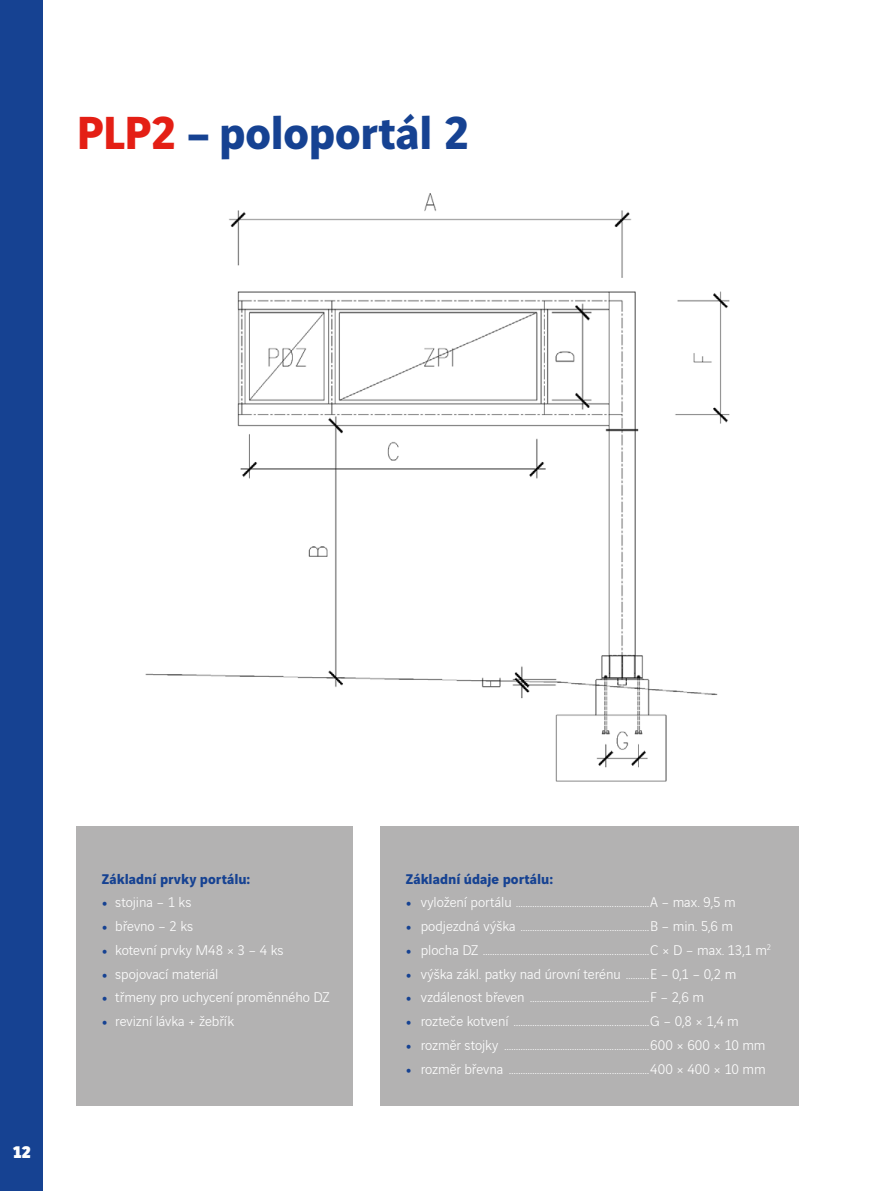
<style>
.page{position:relative;width:893px;height:1191px;background:#fff}
.page>*{position:absolute;margin:0;border:0;box-sizing:border-box;transform-origin:0 0}
.t1{font:700 49.5px "Vinci Sans";letter-spacing:-.01em;color:#164292}
.t2{font:900 18px "Vinci Sans";color:#fff}
.t3{font:300 15px "Vinci Sans";letter-spacing:-.005em;color:#fff}
.t4{font:700 15px "Vinci Sans";color:#164292}
.s1{color:#e41f15}
.s2{font-family:"Minion Pro";font-weight:400;color:#164292}
</style>
<div class="page">
<div style="left:0;top:0;width:43px;height:1191px;background:#164292"></div>
<img style="left:145px;top:193px;width:585px;height:589px">
<div style="left:77px;top:826px;width:276px;height:280px;background:#b3b2b2"></div>
<div style="left:380px;top:826px;width:419px;height:280px;background:#b3b2b2"></div>
<h1 class="t1" style="left:77px;top:93px;width:394px"><span class="s1">PLP2</span> – poloportál 2</h1>
<p class="t2" style="left:13px;top:1137px;width:19px">12</p>
<p class="t4" style="left:102px;top:866px;width:150px">Základní prvky portálu:</p>
<p class="t3" style="left:102px;top:891px;width:91px"><span class="s2">•</span> stojina – 1 ks</p>
<p class="t3" style="left:102px;top:915px;width:93px"><span class="s2">•</span> břevno – 2 ks</p>
<p class="t3" style="left:102px;top:939px;width:183px"><span class="s2">•</span> kotevní prvky M48 × 3 – 4 ks</p>
<p class="t3" style="left:102px;top:962px;width:118px"><span class="s2">•</span> spojovací materiál</p>
<p class="t3" style="left:102px;top:986px;width:229px"><span class="s2">•</span> třmeny pro uchycení proměnného DZ</p>
<p class="t3" style="left:102px;top:1010px;width:134px"><span class="s2">•</span> revizní lávka + žebřík</p>
<p class="t4" style="left:406px;top:866px;width:149px">Základní údaje portálu:</p>
<p class="t3" style="left:406px;top:891px;width:331px"><span class="s2">•</span> vyložení portálu .........................................................A – max. 9,5 m</p>
<p class="t3" style="left:406px;top:915px;width:329px"><span class="s2">•</span> podjezdná výška .......................................................B – min. 5,6 m</p>
<p class="t3" style="left:406px;top:939px;width:367px"><span class="s2">•</span> plocha DZ .......................................................................C × D – max. 13,1 m<sup>2</sup></p>
<p class="t3" style="left:406px;top:963px;width:332px"><span class="s2">•</span> výška zákl. patky nad úrovní terénu ..........E – 0,1 – 0,2 m</p>
<p class="t3" style="left:406px;top:986px;width:300px"><span class="s2">•</span> vzdálenost břeven ...................................................F – 2,6 m</p>
<p class="t3" style="left:406px;top:1010px;width:335px"><span class="s2">•</span> rozteče kotvení ..........................................................G – 0,8 × 1,4 m</p>
<p class="t3" style="left:406px;top:1034px;width:361px"><span class="s2">•</span> rozměr stojky ..............................................................600 × 600 × 10 mm</p>
<p class="t3" style="left:406px;top:1057px;width:361px"><span class="s2">•</span> rozměr břevna ............................................................400 × 400 × 10 mm</p>
</div>
